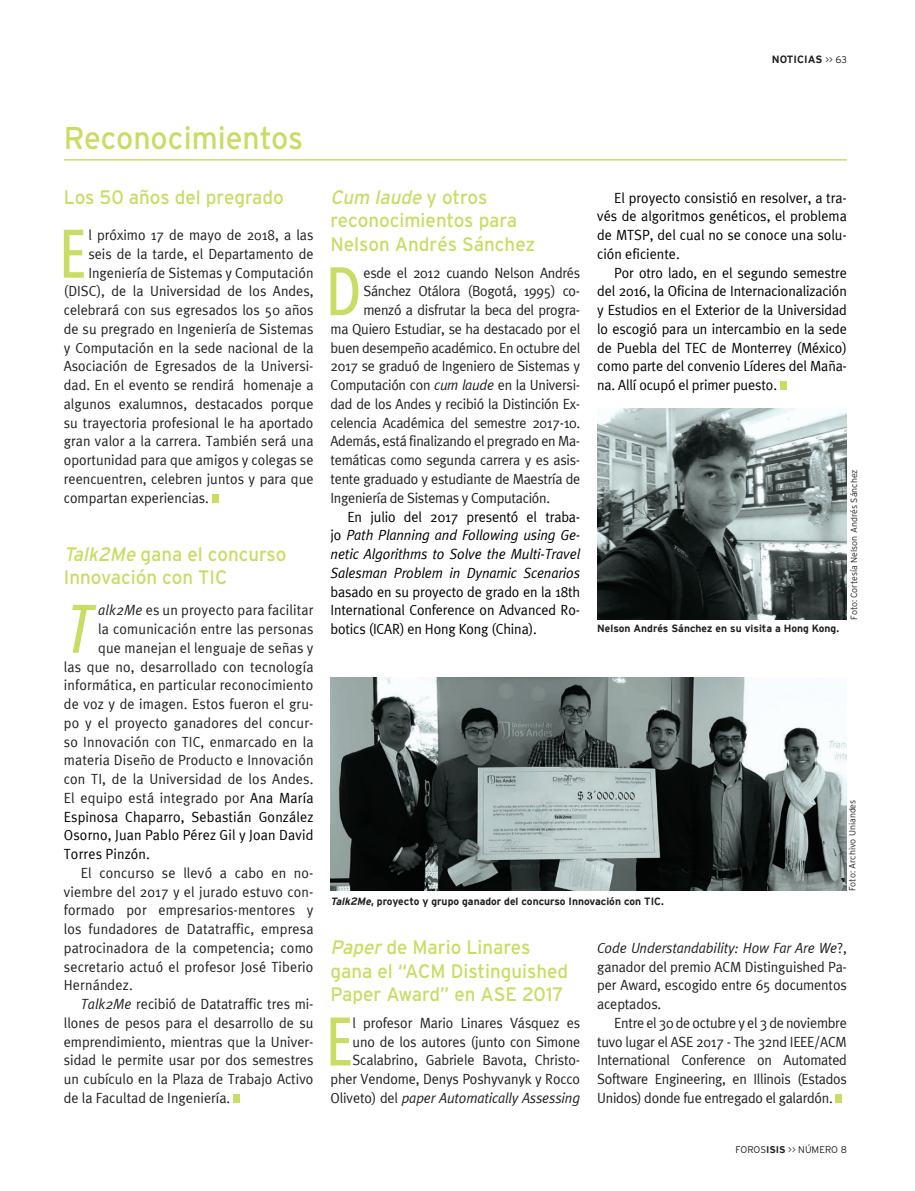
<style>
.page{position:relative;width:915px;height:1191px;background:#fff}
.page>*{position:absolute;margin:0;border:0;box-sizing:border-box;transform-origin:0 0}
.noticias_texto_inici{font:500 67.65px "Avenir Next Condensed";color:#cadc63;scale:.96 1}
.noticias_texto_inici-2{font:italic 500 67.65px "Avenir Next Condensed";color:#cadc63;scale:.96 1}
.noticias_t1{font:31.5px "Interstate";color:#cadc63;scale:.96 1}
.noticias_t1-2{font:19.5px/23.2px "Interstate";color:#cadc63;scale:.96 1}
.noticias_texto_inici-3{font:14.7px/18.8px "Meta Plus Normal";color:#231f20;text-align:right;scale:.96 1}
.texto{font:14.7px/18.8px "Meta Plus Normal";letter-spacing:-.01em;color:#000;text-align:justify;scale:.96 1}
.texto-2{font:14.7px/18.8px "Meta Plus Normal";color:#231f20;text-align:justify;scale:.96 1}
.noticias_texto_inici-4{font:14.7px "Meta Plus Normal";letter-spacing:-.02em;color:#231f20;scale:.96 1}
.noticias_texto_inici-5{font:14.7px "Meta Plus Normal";letter-spacing:.01em;color:#000;scale:.96 1}
.piedefoto{font:700 10.5px "Interstate";color:#231f20}
.t1{font:300 9.75px "Interstate";color:#231f20}
.fuente{font:300 9px "Interstate";color:#231f20}
.s1{font-weight:300;font-size:9.75px}
.s2{font-style:italic}
.s3{color:#000}
.s4{font-weight:700}
</style>
<div class="page">
<hr style="left:64px;top:159px;width:782px;height:2px;background:#cadc63">
<img style="left:330px;top:677px;width:516px;height:214px">
<div style="left:779px;top:381px;width:6px;height:9px;background:#cadc63"></div>
<div style="left:233px;top:1094px;width:6px;height:9px;background:#cadc63"></div>
<div style="left:835px;top:1094px;width:6px;height:9px;background:#cadc63"></div>
<img style="left:597px;top:409px;width:249px;height:210px">
<div style="left:212px;top:494px;width:6px;height:9px;background:#cadc63"></div>
<p class="piedefoto" style="left:771px;top:53px;width:76px">NOTICIAS <span class="s1">&gt;&gt; 63</span></p>
<p class="noticias_t1" style="left:64px;top:120px;width:251px">Reconocimientos</p>
<p class="noticias_t1-2" style="left:64px;top:185px;width:231px">Los 50 años del pregrado</p>
<p class="noticias_texto_inici" style="left:59px;top:213px;width:30px">E</p>
<p class="noticias_texto_inici-3" style="left:88px;top:225px;width:236px">l próximo 17 de mayo de 2018, a las</p>
<p class="noticias_texto_inici-3" style="left:88px;top:244px;width:236px">seis de la tarde, el Departamento de</p>
<p class="noticias_texto_inici-3" style="left:88px;top:263px;width:236px">Ingeniería de Sistemas y Computación</p>
<p class="noticias_texto_inici-3" style="left:64px;top:282px;width:261px">(DISC), de la Universidad de los Andes,</p>
<p class="noticias_texto_inici-3" style="left:64px;top:300px;width:261px">celebrará con sus egresados los 50 años</p>
<p class="noticias_texto_inici-3" style="left:64px;top:319px;width:261px">de su pregrado en Ingeniería de Sistemas</p>
<p class="noticias_texto_inici-3" style="left:64px;top:338px;width:261px">y Computación en la sede nacional de la</p>
<p class="noticias_texto_inici-3" style="left:64px;top:357px;width:261px">Asociación de Egresados de la Universi-</p>
<p class="noticias_texto_inici-3" style="left:64px;top:375px;width:261px">dad. En el evento se rendirá homenaje a</p>
<p class="noticias_texto_inici-3" style="left:64px;top:394px;width:261px">algunos exalumnos, destacados porque</p>
<p class="noticias_texto_inici-3" style="left:64px;top:413px;width:261px">su trayectoria profesional le ha aportado</p>
<p class="noticias_texto_inici-3" style="left:64px;top:432px;width:261px">gran valor a la carrera. También será una</p>
<p class="noticias_texto_inici-3" style="left:64px;top:450px;width:261px">oportunidad para que amigos y colegas se</p>
<p class="noticias_texto_inici-3" style="left:64px;top:469px;width:261px">reencuentren, celebren juntos y para que</p>
<p class="noticias_texto_inici-3" style="left:64px;top:488px;width:153px">compartan experiencias.</p>
<p class="noticias_t1-2" style="left:64px;top:542px;width:233px"><span class="s2">Talk2Me</span> gana el concurso<br>Innovación con TIC</p>
<p class="noticias_texto_inici-2" style="left:64px;top:588px;width:42px">T</p>
<p class="noticias_texto_inici-3" style="left:98px;top:600px;width:226px"><span class="s2">alk2Me</span> es un proyecto para facilitar</p>
<p class="noticias_texto_inici-3" style="left:98px;top:619px;width:226px">la comunicación entre las personas</p>
<p class="noticias_texto_inici-3" style="left:98px;top:638px;width:226px">que manejan el lenguaje de señas y</p>
<p class="noticias_texto_inici-3" style="left:64px;top:657px;width:261px">las que no, desarrollado con tecnología</p>
<p class="noticias_texto_inici-3" style="left:64px;top:675px;width:261px">informática, en particular reconocimiento</p>
<p class="noticias_texto_inici-3" style="left:64px;top:694px;width:261px">de voz y de imagen. Estos fueron el gru-</p>
<p class="noticias_texto_inici-3" style="left:64px;top:713px;width:261px">po y el proyecto ganadores del concur-</p>
<p class="noticias_texto_inici-3" style="left:64px;top:732px;width:261px">so Innovación con TIC, enmarcado en la</p>
<p class="noticias_texto_inici-3" style="left:64px;top:750px;width:261px">materia Diseño de Producto e Innovación</p>
<p class="noticias_texto_inici-3" style="left:64px;top:769px;width:261px">con TI, de la Universidad de los Andes.</p>
<p class="noticias_texto_inici-3" style="left:64px;top:788px;width:261px">El equipo está integrado por <span class="s3">Ana María</span></p>
<p class="noticias_texto_inici-5" style="left:64px;top:808px;width:261px">Espinosa Chaparro, Sebastián González</p>
<p class="noticias_texto_inici-5" style="left:64px;top:826px;width:261px">Osorno, Juan Pablo Pérez Gil y Joan David</p>
<p class="noticias_texto_inici-5" style="left:64px;top:845px;width:91px">Torres Pinzón.</p>
<p class="texto-2" style="left:64px;top:863px;width:261px;text-indent:17px">El concurso se llevó a cabo en no&shy;viembre del 2017 y el jurado estuvo con&shy;formado por empresarios-mentores y los fundadores de Datatraffic, empresa patrocinadora de la competencia; como secretario actuó el profesor José Tiberio Hernández.</p>
<p class="texto-2" style="left:64px;top:994px;width:261px;text-indent:17px"><span class="s2">Talk2Me</span> recibió de Datatraffic tres mi&shy;llones de pesos para el desarrollo de su emprendimiento, mientras que la Univer&shy;sidad le permite usar por dos semestres un cubículo en la Plaza de Trabajo Activo de la Facultad de Ingeniería.</p>
<p class="noticias_t1-2" style="left:330px;top:185px;width:215px"><span class="s2">Cum laude</span> y o t ro s reconocimientos para<br>Nelson Andrés Sánchez</p>
<p class="noticias_texto_inici" style="left:325px;top:250px;width:39px">D</p>
<p class="noticias_texto_inici-4" style="left:363px;top:264px;width:227px">esde el 2012 cuando Nelson Andrés</p>
<p class="noticias_texto_inici-4" style="left:363px;top:283px;width:227px">Sánchez Otálora (Bogotá, 1995) co-</p>
<p class="noticias_texto_inici-4" style="left:363px;top:301px;width:227px">menzó a disfrutar la beca del progra-</p>
<p class="noticias_texto_inici-4" style="left:330px;top:320px;width:261px">ma Quiero Estudiar, se ha destacado por el</p>
<p class="noticias_texto_inici-4" style="left:330px;top:339px;width:261px">buen desempeño académico. En octubre del</p>
<p class="noticias_texto_inici-4" style="left:330px;top:358px;width:261px">2017 se graduó de Ingeniero de Sistemas y</p>
<p class="noticias_texto_inici-4" style="left:330px;top:376px;width:261px">Computación con <span class="s2">cum laude</span> en la Universi-</p>
<p class="noticias_texto_inici-4" style="left:330px;top:395px;width:261px">dad de los Andes y recibió la Distinción Ex-</p>
<p class="noticias_texto_inici-4" style="left:330px;top:414px;width:261px">celencia Académica del semestre 2017-10.</p>
<p class="noticias_texto_inici-4" style="left:330px;top:433px;width:261px">Además, está finalizando el pregrado en Ma-</p>
<p class="noticias_texto_inici-4" style="left:330px;top:451px;width:261px">temáticas como segunda carrera y es asis-</p>
<p class="noticias_texto_inici-4" style="left:330px;top:470px;width:261px">tente graduado y estudiante de Maestría de</p>
<p class="noticias_texto_inici-4" style="left:330px;top:489px;width:230px">Ingeniería de Sistemas y Computación.</p>
<p class="texto" style="left:330px;top:507px;width:261px;text-indent:17px">En julio del 2017 presentó el traba&shy;jo <span class="s2">Path Planning and Following using Ge&shy;netic Algorithms to Solve the Multi-Travel Salesman Problem in Dynamic Scenarios </span>basado en su proyecto de grado en la 18th International Conference on Advanced Ro&shy;botics (ICAR) en Hong Kong (China).</p>
<p class="texto" style="left:597px;top:188px;width:261px;text-indent:17px">El proyecto consistió en resolver, a tra&shy;vés de algoritmos genéticos, el problema de MTSP, del cual no se conoce una solu&shy;ción eficiente.</p>
<p class="texto" style="left:597px;top:263px;width:261px;text-indent:17px">Por otro lado, en el segundo semestre del 2016, la Oficina de Internacionalización y Estudios en el Exterior de la Universidad lo escogió para un intercambio en la sede de Puebla del TEC de Monterrey (México) como parte del convenio Líderes del Maña&shy;na. Allí ocupó el primer puesto.</p>
<p class="piedefoto" style="left:597px;top:622px;width:243px">Nelson Andrés Sánchez en su visita a Hong Kong.</p>
<p class="fuente" style="left:848px;top:619px;width:152px;rotate:-90deg">Foto: Cortesía Nelson Andrés Sánchez</p>
<p class="fuente" style="left:847px;top:890px;width:92px;rotate:-90deg">Foto: Archivo Uniandes</p>
<p class="piedefoto" style="left:330px;top:895px;width:335px"><span class="s2">Talk2Me</span>, proyecto y grupo ganador del concurso Innovación con TIC.</p>
<p class="noticias_t1-2" style="left:330px;top:935px;width:249px"><span class="s2">Paper</span> de Mario Linares gana el “ACM Distinguished<br>Paper Award” en ASE 2017</p>
<p class="noticias_texto_inici" style="left:325px;top:1000px;width:30px">E</p>
<p class="noticias_texto_inici-3" style="left:330px;top:1013px;width:261px">l profesor Mario Linares Vásquez es uno de los autores (junto con Simone Scalabrino, Gabriele Bavota, Christo&shy;pher Vendome, Denys Poshyvanyk y Rocco Oliveto) del <span class="s2">paper Automatically Assessing</span></p>
<p class="noticias_texto_inici-3" style="left:597px;top:938px;width:261px;text-align:justify"><span class="s2">Code Understandability: How Far Are We</span>?, ganador del premio ACM Distinguished Pa&shy;per Award, escogido entre 65 documentos aceptados.</p>
<p class="texto-2" style="left:597px;top:1013px;width:261px;text-indent:17px">Entre el 30 de octubre y el 3 de noviembre tuvo lugar el ASE 2017 - The 32nd IEEE/ACM International Conference on Automated Software Engineering, en Illinois (Estados Unidos) donde fue entregado el galardón.</p>
<p class="t1" style="left:735px;top:1143px;width:113px">FOROS<span class="s4">ISIS</span> &gt;&gt; NÚMERO 8</p>
</div>
